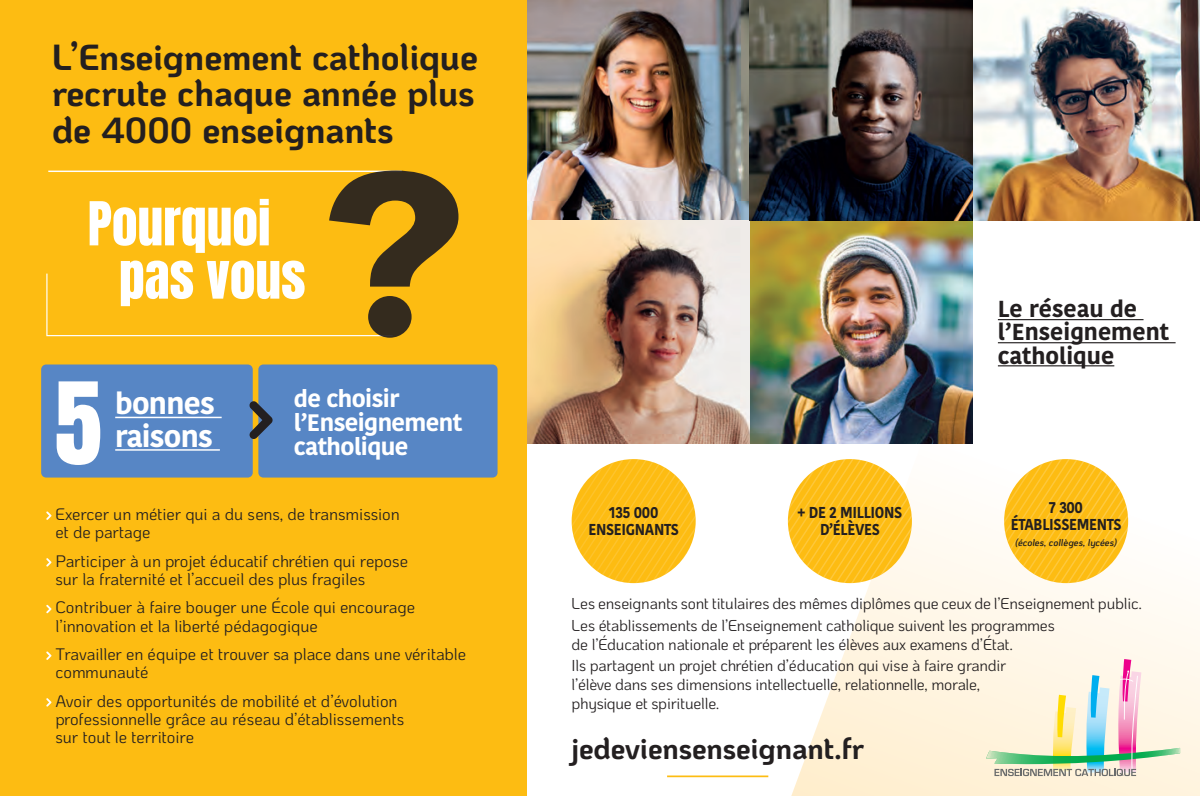
<style>
.page{position:relative;width:1200px;height:796px;background:#fff}
.page>*{position:absolute;margin:0;border:0;box-sizing:border-box;transform-origin:0 0}
.t1{font:95.9px "Anton";color:#fff}
.t2{font:51.45px/53.2px "Anton";color:#fff}
.t3{font:700 36.23px/36.2px "Ko Ho";letter-spacing:-.005em;color:#231f20;text-align:justify}
.t4{font:700 29.75px "Kohinoor Devanagari";letter-spacing:-.025em;color:#fff}
.t5{font:700 29.57px "Ko Ho";letter-spacing:-.005em;color:#231f20}
.t6{font:700 23.8px/23.8px "Kohinoor Devanagari";letter-spacing:-.025em;color:#fff}
.t7{font:700 23.1px/23.1px "Kohinoor Devanagari";color:#231f20}
.t8{font:16.62px/18.4px "Ko Ho";letter-spacing:-.005em;color:#231f20}
.t9{font:15.75px/21.3px "Ko Ho";letter-spacing:-.015em;color:#231f20}
.t10{font:700 15.75px/17.5px "Kohinoor Devanagari";letter-spacing:-.025em;color:#231f20;text-align:center;scale:.9 1}
.t11{font:italic 600 9.62px "Ko Ho";color:#231f20}
</style>
<div class="page">
<svg style="left:662px;top:443px;width:538px;height:353px"></svg>
<div style="left:0;top:0;width:527px;height:796px;background:#fdbc12"></div>
<hr style="left:667px;top:775px;width:101px;height:2px;background:#fdbc12">
<img style="left:973px;top:0;width:227px;height:220px">
<img style="left:527px;top:0;width:446px;height:443px">
<svg style="left:572px;top:459px;width:124px;height:124px"></svg>
<svg style="left:1004px;top:459px;width:124px;height:124px"></svg>
<svg style="left:788px;top:459px;width:124px;height:124px"></svg>
<svg style="left:46px;top:171px;width:412px;height:167px"></svg>
<svg style="left:46px;top:511px;width:5px;height:9px"></svg>
<svg style="left:46px;top:558px;width:5px;height:9px"></svg>
<svg style="left:46px;top:605px;width:5px;height:8px"></svg>
<svg style="left:46px;top:651px;width:5px;height:9px"></svg>
<svg style="left:46px;top:698px;width:5px;height:9px"></svg>
<hr style="left:998px;top:319px;width:145px;height:1px;background:#231f20">
<hr style="left:998px;top:342px;width:177px;height:1px;background:#231f20">
<hr style="left:998px;top:365px;width:116px;height:1px;background:#231f20">
<div style="left:41px;top:364px;width:212px;height:114px;background:#5786c5;border-radius:5px"></div>
<div style="left:258px;top:364px;width:239px;height:114px;background:#5786c5;border-radius:5px"></div>
<hr style="left:115px;top:417px;width:107px;height:1px;background:#fff">
<hr style="left:115px;top:449px;width:105px;height:2px;background:#fff">
<svg style="left:249px;top:401px;width:24px;height:38px"></svg>
<svg style="left:986px;top:659px;width:194px;height:117px;background:#e3e3d1"></svg>
<h3 class="t3" style="left:52px;top:39px;width:427px">L’Enseignement catholique recrute chaque année plus de 4000 enseignants</h3>
<h2 class="t2" style="left:119px;top:201px;width:188px;text-indent:-31px">Pourquoi pas vous</h2>
<h1 class="t1" style="left:55px;top:375px;width:49px">5</h1>
<h3 class="t4" style="left:115px;top:377px;width:101px">bonnes</h3>
<h3 class="t4" style="left:115px;top:410px;width:99px">raisons</h3>
<h3 class="t6" style="left:294px;top:386px;width:170px">de choisir l’Enseignement catholique</h3>
<p class="t8" style="left:56px;top:505px;width:346px">Exercer un métier qui a du sens, de transmission et de partage</p>
<p class="t8" style="left:56px;top:552px;width:354px">Participer à un projet éducatif chrétien qui repose sur la fraternité et l’accueil des plus fragiles</p>
<p class="t8" style="left:56px;top:598px;width:361px">Contribuer à faire bouger une École qui encourage l’innovation et la liberté pédagogique</p>
<p class="t8" style="left:56px;top:645px;width:412px">Travailler en équipe et trouver sa place dans une véritable communauté</p>
<p class="t8" style="left:56px;top:692px;width:350px">Avoir des opportunités de mobilité et d’évolution professionnelle grâce au réseau d’établissements sur tout le territoire</p>
<h3 class="t7" style="left:998px;top:297px;width:173px">Le réseau de l’Enseignement catholique</h3>
<p class="t10" style="left:588px;top:503px;width:102px">135 000<br>ENSEIGNANTS</p>
<p class="t10" style="left:1011px;top:498px;width:125px">7 300<br>ÉTABLISSEMENTS</p>
<p class="t11" style="left:1015px;top:535px;width:103px">(écoles, collèges, lycées)</p>
<p class="t10" style="left:798px;top:503px;width:118px">+ DE 2 MILLIONS<br>D’ÉLÈVES</p>
<p class="t9" style="left:572px;top:593px;width:572px">Les enseignants sont titulaires des mêmes diplômes que ceux de l’Enseignement public.<br>Les établissements de l’Enseignement catholique suivent les programmes</p>
<p class="t9" style="left:572px;top:634px;width:443px">de l’Éducation nationale et préparent les élèves aux examens d’État.<br>Ils partagent un projet chrétien d’éducation qui vise à faire grandir</p>
<p class="t9" style="left:572px;top:675px;width:410px;line-height:18.9px">l’élève dans ses dimensions intellectuelle, relationnelle, morale, physique et spirituelle.</p>
<h3 class="t5" style="left:571px;top:724px;width:295px">jedeviensenseignant.fr</h3>
</div>
